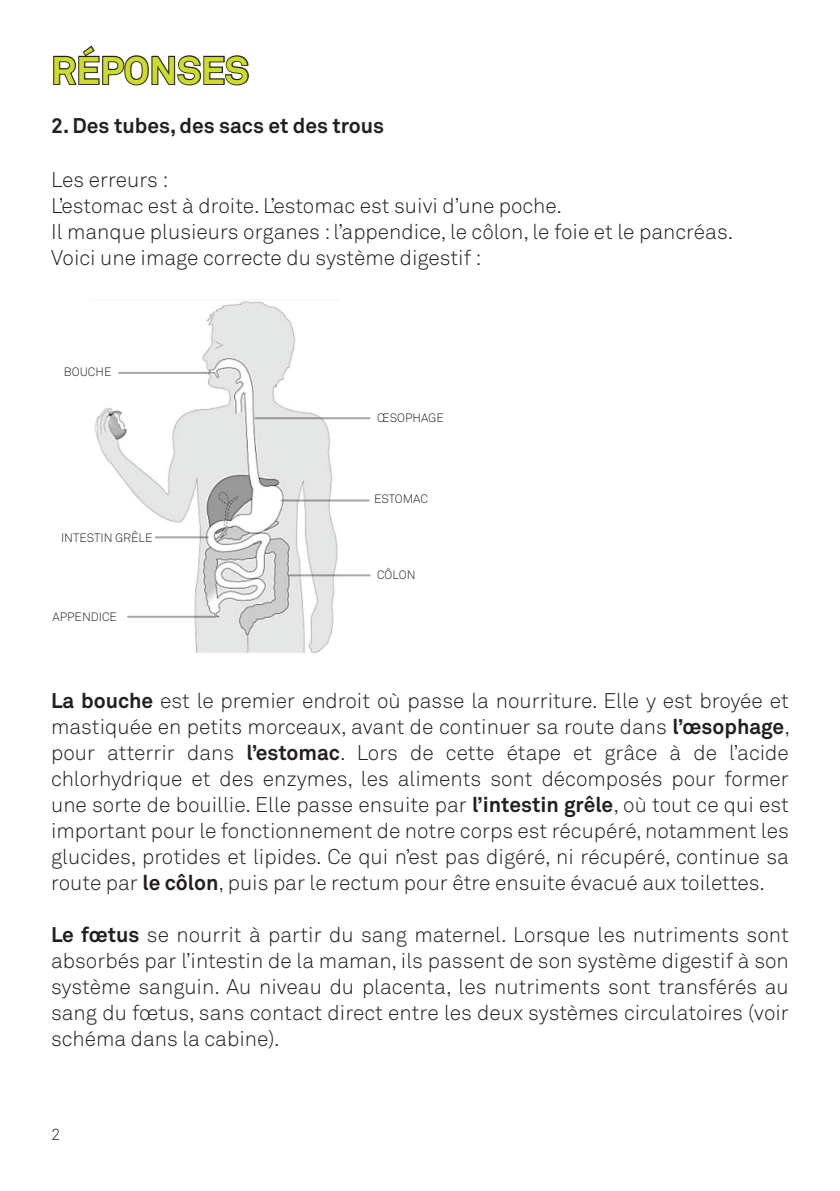
<style>
.page{position:relative;width:840px;height:1191px;background:#fff}
.page>*{position:absolute;margin:0;border:0;box-sizing:border-box;transform-origin:0 0}
.t1{font:700 38px "Akkurat";color:#cddc28}
.t2{font:300 21px/26px "Akkurat";color:#231f20;text-align:justify}
.t3{font:700 21px "Akkurat";color:#231f20}
.t4{font:300 16px "Akkurat";color:#231f20}
.t5{font:300 12px "Akkurat";color:#231f20}
.s1{font-weight:700}
</style>
<div class="page">
<svg style="left:53px;top:45px;width:196px;height:41px"></svg>
<img style="left:94px;top:299px;width:259px;height:354px">
<hr style="left:281px;top:499px;width:87px;height:2px;background:#231f20">
<hr style="left:289px;top:574px;width:80px;height:2px;background:#231f20">
<hr style="left:255px;top:417px;width:114px;height:2px;background:#231f20">
<hr style="left:128px;top:616px;width:87px;height:2px;background:#231f20">
<hr style="left:155px;top:536px;width:53px;height:2px;background:#231f20">
<hr style="left:119px;top:372px;width:90px;height:2px;background:#231f20">
<h1 class="t1" style="left:51px;top:47px;width:199px">RÉPONSES</h1>
<p class="t3" style="left:51px;top:112px;width:334px">2. Des tubes, des sacs et des trous</p>
<p class="t2" style="left:51px;top:166px;width:683px;text-align:left">Les erreurs :<br>L’estomac est à droite. L’estomac est suivi d’une poche.<br>Il manque plusieurs organes : l’appendice, le côlon, le foie et le pancréas.<br>Voici une image correcte du système digestif :</p>
<p class="t5" style="left:64px;top:365px;width:49px">BOUCHE</p>
<p class="t5" style="left:61px;top:530px;width:93px">INTESTIN GRÊLE</p>
<p class="t5" style="left:52px;top:609px;width:66px">APPENDICE</p>
<p class="t5" style="left:377px;top:410px;width:68px">ŒSOPHAGE</p>
<p class="t5" style="left:374px;top:491px;width:55px">ESTOMAC</p>
<p class="t5" style="left:377px;top:567px;width:40px">CÔLON</p>
<p class="t2" style="left:51px;top:687px;width:740px"><span class="s1">La bouche</span> est le premier endroit où passe la nourriture. Elle y est broyée et mastiquée en petits morceaux, avant de continuer sa route dans <span class="s1">l’œsophage</span>, pour atterrir dans <span class="s1">l’estomac</span>. Lors de cette étape et grâce à de l’acide chlorhydrique et des enzymes, les aliments sont décomposés pour former une sorte de bouillie. Elle passe ensuite par <span class="s1">l’intestin grêle</span>, où tout ce qui est important pour le fonctionnement de notre corps est récupéré, notamment les glucides, protides et lipides. Ce qui n’est pas digéré, ni récupéré, continue sa route par <span class="s1">le côlon</span>, puis par le rectum pour être ensuite évacué aux toilettes.</p>
<p class="t2" style="left:51px;top:921px;width:739px"><span class="s1">Le fœtus</span> se nourrit à partir du sang maternel. Lorsque les nutriments sont absorbés par l’intestin de la maman, ils passent de son système digestif à son système sanguin. Au niveau du placenta, les nutriments sont transférés au sang du fœtus, sans contact direct entre les deux systèmes circulatoires (voir schéma dans la cabine).</p>
<p class="t4" style="left:51px;top:1124px;width:11px">2</p>
</div>
